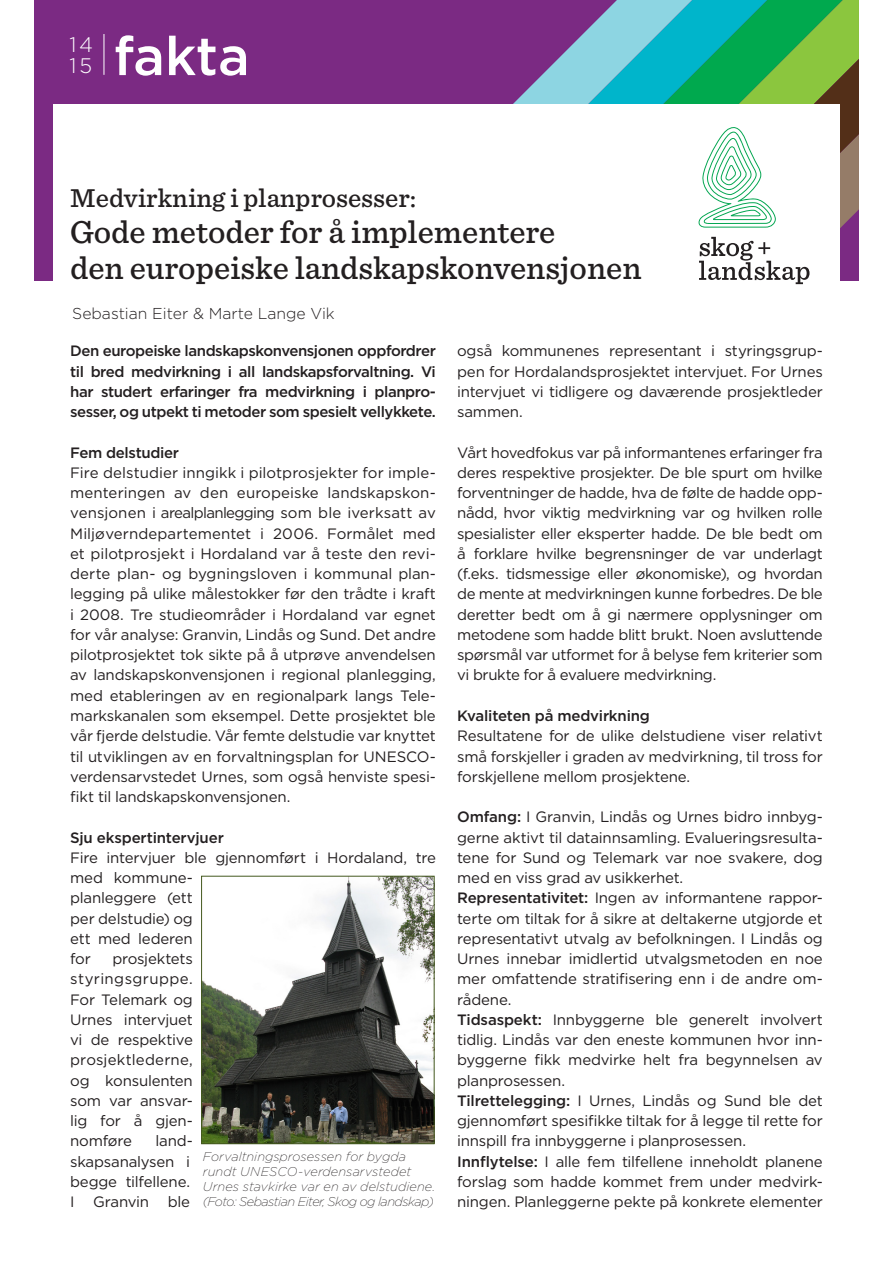
<style>
.page{position:relative;width:893px;height:1263px;background:#fff}
.page>*{position:absolute;margin:0;border:0;box-sizing:border-box;transform-origin:0 0}
.t1{font:500 54px "Gotham";letter-spacing:-.005em;color:#fff}
.t2{font:500 33px "Sentinel";color:#231f20}
.t3{font:500 27px "Sentinel";color:#231f20}
.t4{font:300 21px "Gotham";color:#fff}
.Default{font:300 15.75px "Gotham";color:#231f20}
.t5{font:15px/20.2px "Gotham";letter-spacing:-.015em;color:#231f20;text-align:justify}
.Brød{font:500 15px/20.2px "Gotham";letter-spacing:-.025em;color:#231f20;text-align:justify}
.Brød-2{font:italic 200 12.75px/15px "Gotham";color:#231f20}
.Brød-3{font:italic 200 12.75px "Gotham";letter-spacing:-.04em;color:#231f20}
.s1{font-weight:500}
</style>
<div class="page">
<div style="left:34px;top:0;width:825px;height:281px;background:#7b2a83"></div>
<svg style="left:843px;top:59px;width:16px;height:68px"></svg>
<svg style="left:692px;top:0;width:151px;height:127px;background:#2faf5d"></svg>
<svg style="left:513px;top:0;width:179px;height:104px"></svg>
<hr style="left:104px;top:34px;width:1px;height:41px;background:#fff">
<div style="left:53px;top:104px;width:787px;height:213px;background:#fff"></div>
<svg style="left:698px;top:127px;width:161px;height:157px"></svg>
<img style="left:203px;top:878px;width:229px;height:264px">
<div style="left:201px;top:876px;width:233px;height:268px;border:1px solid #44591f"></div>
<p class="t4" style="left:70px;top:32px;width:25px">14</p>
<p class="t4" style="left:70px;top:53px;width:24px">15</p>
<p class="t1" style="left:114px;top:21px;width:137px">fakta</p>
<p class="t3" style="left:70px;top:177px;width:348px">Medvirkning i planprosesser:</p>
<p class="t2" style="left:70px;top:206px;width:487px">Gode metoder for å implementere</p>
<p class="t2" style="left:70px;top:242px;width:573px">den europeiske landskapskonvensjonen</p>
<p class="Default" style="left:72px;top:303px;width:264px">Sebastian Eiter &amp; Marte Lange Vik</p>
<p class="Brød" style="left:70px;top:341px;width:367px">Den europeiske landskapskonvensjonen oppfordrer til bred medvirkning i all landskapsforvaltning. Vi har studert erfaringer fra medvirkning i planpro&shy;sesser, og utpekt ti metoder som spesielt vellykkete.</p>
<p class="Brød" style="left:70px;top:442px;width:110px">Fem delstudier</p>
<p class="t5" style="left:70px;top:462px;width:367px">Fire delstudier inngikk i pilotprosjekter for imple&shy;menteringen av den europeiske landskapskon&shy;vensjonen i arealplanlegging som ble iverksatt av Miljøverndepartementet i 2006. Formålet med et pilotprosjekt i Hordaland var å teste den revi&shy;derte plan- og bygningsloven i kommunal plan&shy;legging på ulike målestokker før den trådte i kraft i 2008. Tre studieområder i Hordaland var egnet for vår analyse: Granvin, Lindås og Sund. Det andre pilotprosjektet tok sikte på å utprøve anvendelsen av landskapskonvensjonen i regional planlegging, med etableringen av en regionalpark langs Tele&shy;markskanalen som eksempel. Dette prosjektet ble vår fjerde delstudie. Vår femte delstudie var knyttet til utviklingen av en forvaltningsplan for UNESCO&shy;verdensarvstedet Urnes, som også henviste spesi&shy;fikt til landskapskonvensjonen.</p>
<p class="Brød" style="left:70px;top:827px;width:155px">Sju ekspertintervjuer</p>
<p class="t5" style="left:70px;top:847px;width:367px;text-align:left">Fire intervjuer ble gjennomført i Hordaland, tre med kommune-<br>planleggere (ett<br>per delstudie) og<br>ett med lederen<br>for</p>
<p class="t5" style="left:70px;top:948px;width:124px;text-indent:42px">prosjektets styringsgruppe.<br>For Telemark og Urnes intervjuet vi de respektive prosjektlederne, og konsulenten som var ansvar&shy;lig for å gjen&shy;nomføre</p>
<p class="t5" style="left:70px;top:1130px;width:124px;text-align:left;text-indent:85px">land&shy;skapsanalysen i begge tilfellene.<br>I Granvin ble</p>
<p class="Brød-2" style="left:203px;top:1149px;width:234px">Forvaltningsprosessen for bygda rundt UNESCO-verdensarvstedet<br>Urnes stavkirke var en av delstudiene.</p>
<p class="Brød-3" style="left:203px;top:1194px;width:232px">(Foto: Sebastian Eiter, Skog og landskap)</p>
<p class="t5" style="left:457px;top:341px;width:367px">også kommunenes representant i styringsgrup&shy;pen for Hordalandsprosjektet intervjuet. For Urnes intervjuet vi tidligere og daværende prosjektleder sammen.</p>
<p class="t5" style="left:457px;top:442px;width:367px">Vårt hovedfokus var på informantenes erfaringer fra deres respektive prosjekter. De ble spurt om hvilke forventninger de hadde, hva de følte de hadde opp&shy;nådd, hvor viktig medvirkning var og hvilken rolle spesialister eller eksperter hadde. De ble bedt om å forklare hvilke begrensninger de var underlagt (f.eks. tidsmessige eller økonomiske), og hvordan de mente at medvirkningen kunne forbedres. De ble deretter bedt om å gi nærmere opplysninger om metodene som hadde blitt brukt. Noen avsluttende spørsmål var utformet for å belyse fem kriterier som vi brukte for å evaluere medvirkning.</p>
<p class="Brød" style="left:457px;top:705px;width:194px">Kvaliteten på medvirkning</p>
<p class="t5" style="left:457px;top:725px;width:367px">Resultatene for de ulike delstudiene viser relativt små forskjeller i graden av medvirkning, til tross for forskjellene mellom prosjektene.</p>
<p class="t5" style="left:457px;top:806px;width:367px"><span class="s1">Omfang:</span> I Granvin, Lindås og Urnes bidro innbyg&shy;gerne aktivt til datainnsamling. Evalueringsresulta&shy;tene for Sund og Telemark var noe svakere, dog med en viss grad av usikkerhet.</p>
<p class="t5" style="left:457px;top:887px;width:367px"><span class="s1">Representativitet:</span> Ingen av informantene rappor&shy;terte om tiltak for å sikre at deltakerne utgjorde et representativt utvalg av befolkningen. I Lindås og Urnes innebar imidlertid utvalgsmetoden en noe mer omfattende stratifisering enn i de andre om&shy;rådene.</p>
<p class="t5" style="left:457px;top:1009px;width:367px"><span class="s1">Tidsaspekt:</span> Innbyggerne ble generelt involvert tidlig. Lindås var den eneste kommunen hvor inn&shy;byggerne fikk medvirke helt fra begynnelsen av planprosessen.</p>
<p class="t5" style="left:457px;top:1090px;width:367px"><span class="s1">Tilrettelegging:</span> I Urnes, Lindås og Sund ble det gjennomført spesifikke tiltak for å legge til rette for innspill fra innbyggerne i planprosessen.</p>
<p class="t5" style="left:457px;top:1151px;width:367px"><span class="s1">Innflytelse:</span> I alle fem tilfellene inneholdt planene forslag som hadde kommet frem under medvirk&shy;ningen. Planleggerne pekte på konkrete elementer</p>
</div>
